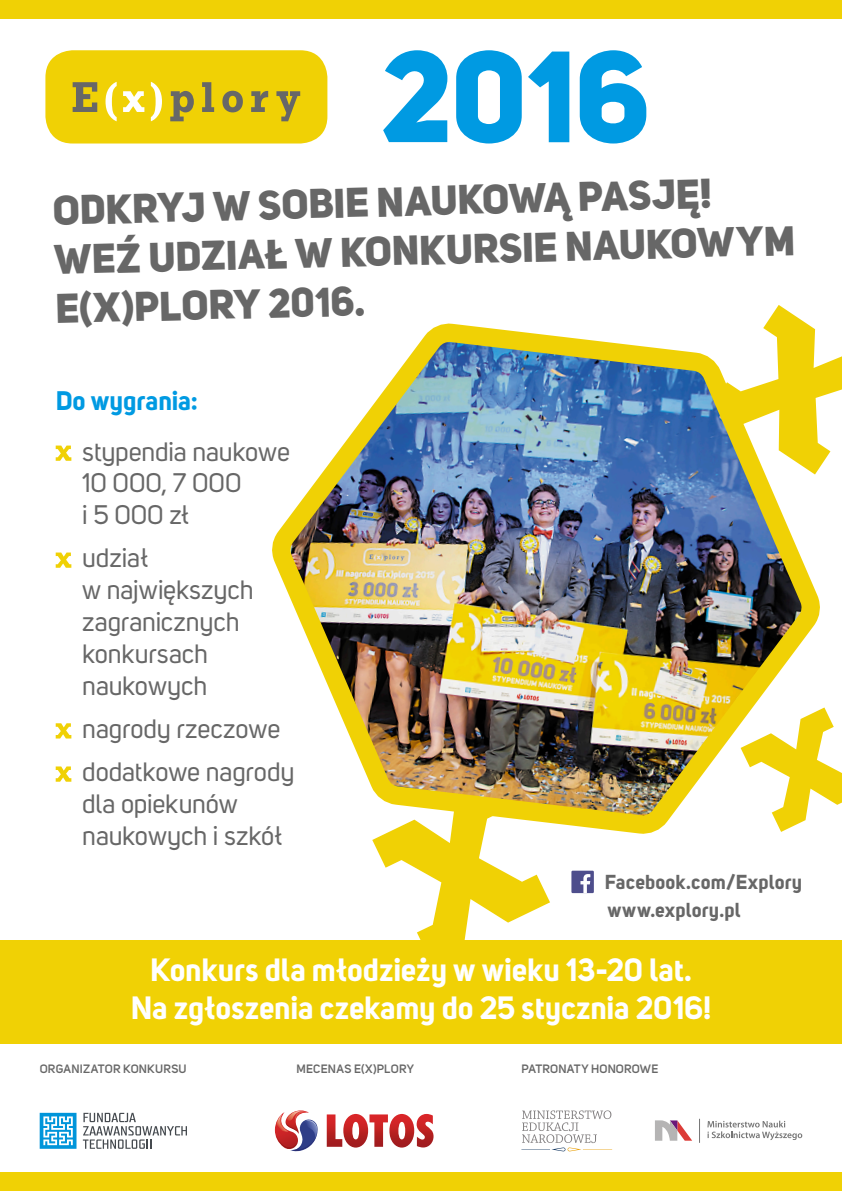
<style>
.page{position:relative;width:842px;height:1191px;background:#fff}
.page>*{position:absolute;margin:0;border:0;box-sizing:border-box;transform-origin:0 0}
.t1{font:800 41px/50px "Uni Sans";color:#676767}
.t2{font:700 31.9px/38.3px "Uni Sans";letter-spacing:-.005em;color:#fff;text-align:center}
.t3{font:26.6px/31.9px "Uni Sans";letter-spacing:-.005em;color:#676767}
.t4{font:700 26.6px "Uni Sans";letter-spacing:-.005em;color:#009ae2}
.t5{font:700 20px/28px "Uni Sans";letter-spacing:.005em;color:#676767}
.t6{font:600 12px "Uni Sans";letter-spacing:.015em;color:#676767}
</style>
<div class="page">
<svg style="left:775px;top:305px;width:67px;height:87px"></svg>
<svg style="left:375px;top:847px;width:175px;height:93px"></svg>
<svg style="left:836px;top:770px;width:6px;height:35px"></svg>
<svg style="left:56px;top:445px;width:15px;height:16px"></svg>
<svg style="left:56px;top:552px;width:15px;height:16px"></svg>
<svg style="left:56px;top:723px;width:15px;height:15px"></svg>
<svg style="left:56px;top:766px;width:15px;height:15px"></svg>
<div style="left:0;top:0;width:842px;height:18px;background:#f0d105"></div>
<div style="left:45px;top:50px;width:282px;height:93px;background:#f0d105;border-radius:27px"></div>
<svg style="left:73px;top:82px;width:24px;height:30px"></svg>
<svg style="left:106px;top:82px;width:11px;height:39px"></svg>
<svg style="left:123px;top:91px;width:21px;height:21px"></svg>
<svg style="left:151px;top:82px;width:11px;height:39px"></svg>
<svg style="left:170px;top:91px;width:24px;height:30px"></svg>
<svg style="left:202px;top:82px;width:12px;height:30px"></svg>
<svg style="left:222px;top:91px;width:21px;height:21px"></svg>
<svg style="left:251px;top:91px;width:17px;height:21px"></svg>
<svg style="left:276px;top:91px;width:24px;height:30px"></svg>
<div style="left:0;top:940px;width:842px;height:103px;background:#f0d105"></div>
<div style="left:571px;top:870px;width:23px;height:23px;background:#4e4e8c"></div>
<svg style="left:580px;top:874px;width:10px;height:19px"></svg>
<div style="left:0;top:1172px;width:842px;height:19px;background:#f0d105"></div>
<svg style="left:83px;top:1112px;width:104px;height:36px"></svg>
<svg style="left:40px;top:1112px;width:37px;height:36px"></svg>
<svg style="left:275px;top:1110px;width:43px;height:41px"></svg>
<svg style="left:327px;top:1114px;width:106px;height:33px"></svg>
<img style="left:272px;top:310px;width:564px;height:537px">
<svg style="left:383px;top:50px;width:263px;height:93px"></svg>
<svg style="left:707px;top:1120px;width:95px;height:20px"></svg>
<svg style="left:699px;top:1118px;width:1px;height:24px"></svg>
<svg style="left:655px;top:1120px;width:37px;height:20px"></svg>
<svg style="left:521px;top:1110px;width:91px;height:41px"></svg>
<h1 class="t1" style="left:52px;top:182px;width:743px;rotate:-1deg">ODKRYJ W SOBIE NAUKOWĄ PASJĘ!<br>WEŹ UDZIAŁ W KONKURSIE NAUKOWYM<br>E(X)PLORY 2016.</h1>
<p class="t4" style="left:56px;top:384px;width:144px">Do wygrania:</p>
<p class="t3" style="left:82px;top:435px;width:209px">stypendia naukowe<br>10 000, 7 000<br>i 5 000 zł</p>
<p class="t3" style="left:82px;top:542px;width:173px">udział<br>w największych zagranicznych konkursach naukowych</p>
<p class="t3" style="left:82px;top:707px;width:214px;line-height:43.2px">nagrody rzeczowe dodatkowe nagrody</p>
<p class="t3" style="left:82px;top:788px;width:201px">dla opiekunów naukowych i szkół</p>
<p class="t5" style="left:605px;top:868px;width:199px">Facebook.com/Explory www.explory.pl</p>
<p class="t2" style="left:131px;top:950px;width:582px">Konkurs dla młodzieży w wieku 13-20 lat.<br>Na zgłoszenia czekamy do 25 stycznia 2016!</p>
<p class="t6" style="left:40px;top:1060px;width:148px">ORGANIZATOR KONKURSU</p>
<p class="t6" style="left:297px;top:1060px;width:119px">MECENAS E(X)PLORY</p>
<p class="t6" style="left:521px;top:1060px;width:138px">PATRONATY HONOROWE</p>
</div>
